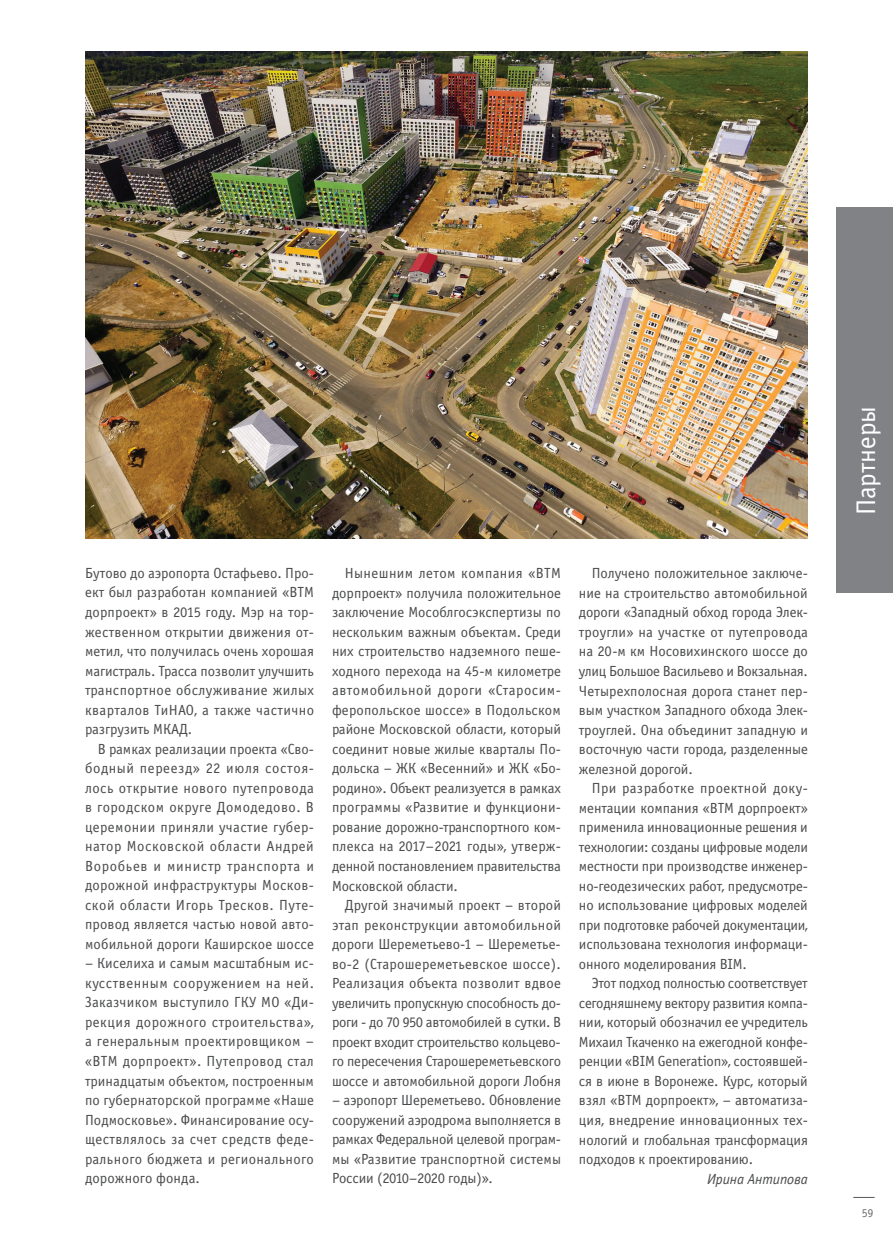
<style>
.page{position:relative;width:893px;height:1234px;background:#fff}
.page>*{position:absolute;margin:0;border:0;box-sizing:border-box;transform-origin:0 0}
.t1{font:27px "Officina Sans Book C";color:#fff}
.t2{font:14.7px/19.5px "Officina Sans Book C";letter-spacing:-.01em;color:#4b4c4d;text-align:justify}
.t3{font:italic 14.7px "Officina Sans Book C";letter-spacing:-.01em;color:#4b4c4d}
.t4{font:12px "Officina Sans Book C";color:#6c6d70}
</style>
<div class="page">
<div style="left:837px;top:207px;width:56px;height:385px;background:#808285"></div>
<svg style="left:854px;top:1196px;width:20px;height:1px"></svg>
<img style="left:85px;top:51px;width:723px;height:488px">
<p class="t2" style="left:85px;top:563px;width:230px">Бутово до аэропорта остафьево. Про&shy;ект был разработан компанией «втм дорпроект» в 2015 году. мэр на тор&shy;жественном открытии движения от&shy;метил, что получилась очень хорошая магистраль. трасса позволит улучшить транспортное обслуживание жилых кварталов тинао, а также частично разгрузить мкад.</p>
<p class="t2" style="left:85px;top:739px;width:231px;text-indent:13px">в рамках реализации проекта «сво&shy;бодный переезд» 22 июля состоя&shy;лось открытие нового путепровода в городском округе домодедово. в церемонии приняли участие губер&shy;натор московской области андрей воробьев и министр транспорта и дорожной инфраструктуры москов&shy;ской области Игорь тресков. Путе&shy;провод является частью новой авто&shy;мобильной дороги каширское шоссе</p>
<p class="t2" style="left:85px;top:953px;width:231px">– киселиха и самым масштабным ис&shy;кусственным сооружением на ней.<br>Заказчиком выступило Гку мо «ди&shy;рекция дорожного строительства», а генеральным проектировщиком – «втм дорпроект». Путепровод стал тринадцатым объектом, построенным по губернаторской программе «наше Подмосковье». Финансирование осу&shy;ществлялось за счет средств феде&shy;рального бюджета и регионального дорожного фонда.</p>
<p class="t2" style="left:332px;top:563px;width:231px;text-indent:13px">нынешним летом компания «втм дорпроект» получила положительное заключение мособлгосэкспертизы по нескольким важным объектам. среди них строительство надземного пеше&shy;ходного перехода на 45-м километре автомобильной дороги «старосим&shy;феропольское шоссе» в Подольском районе московской области, который соединит новые жилые кварталы По&shy;дольска – Жк «весенний» и Жк «Бо&shy;родино». объект реализуется в рамках программы «развитие и функциони&shy;рование дорожно-транспортного ком&shy;плекса на 2017–2021 годы», утверж&shy;денной постановлением правительства московской области.</p>
<p class="t2" style="left:332px;top:895px;width:231px;text-indent:13px">другой значимый проект – второй этап реконструкции автомобильной дороги Шереметьево-1 – Шереметье&shy;во-2 (старошереметьевское шоссе). реализация объекта позволит вдвое увеличить пропускную способность до&shy;роги - до 70 950 автомобилей в сутки. в проект входит строительство кольцево&shy;го пересечения старошереметьевского шоссе и автомобильной дороги лобня</p>
<p class="t2" style="left:332px;top:1090px;width:231px">– аэропорт Шереметьево. обновление сооружений аэродрома выполняется в рамках Федеральной целевой програм&shy;мы «развитие транспортной системы россии (2010–2020 годы)».</p>
<p class="t2" style="left:579px;top:564px;width:231px;text-indent:13px">Получено положительное заключе&shy;ние на строительство автомобильной дороги «Западный обход города Элек&shy;троугли» на участке от путепровода на 20-м км носовихинского шоссе до улиц Большое васильево и вокзальная.<br>Четырехполосная дорога станет пер&shy;вым участком Западного обхода Элек&shy;троуглей. она объединит западную и восточную части города, разделенные железной дорогой.</p>
<p class="t2" style="left:579px;top:778px;width:231px;text-indent:13px">При разработке проектной доку&shy;ментации компания «втм дорпроект» применила инновационные решения и технологии: созданы цифровые модели местности при производстве инженер&shy;но-геодезических работ, предусмотре&shy;но использование цифровых моделей при подготовке рабочей документации, использована технология информаци&shy;онного моделирования BIM.</p>
<p class="t2" style="left:579px;top:973px;width:231px;text-indent:13px">Этот подход полностью соответствует сегодняшнему вектору развития компа&shy;нии, который обозначил ее учредитель михаил ткаченко на ежегодной конфе&shy;ренции «BIM Generation», состоявшей&shy;ся в июне в воронеже. курс, который взял «втм дорпроект», – автоматиза&shy;ция, внедрение инновационных тех&shy;нологий и глобальная трансформация подходов к проектированию.</p>
<p class="t3" style="left:707px;top:1170px;width:102px">Ирина Антипова</p>
<h1 class="t1" style="left:851px;top:515px;width:111px;rotate:-90deg">Партнеры</h1>
<p class="t4" style="left:862px;top:1206px;width:13px">59</p>
</div>
